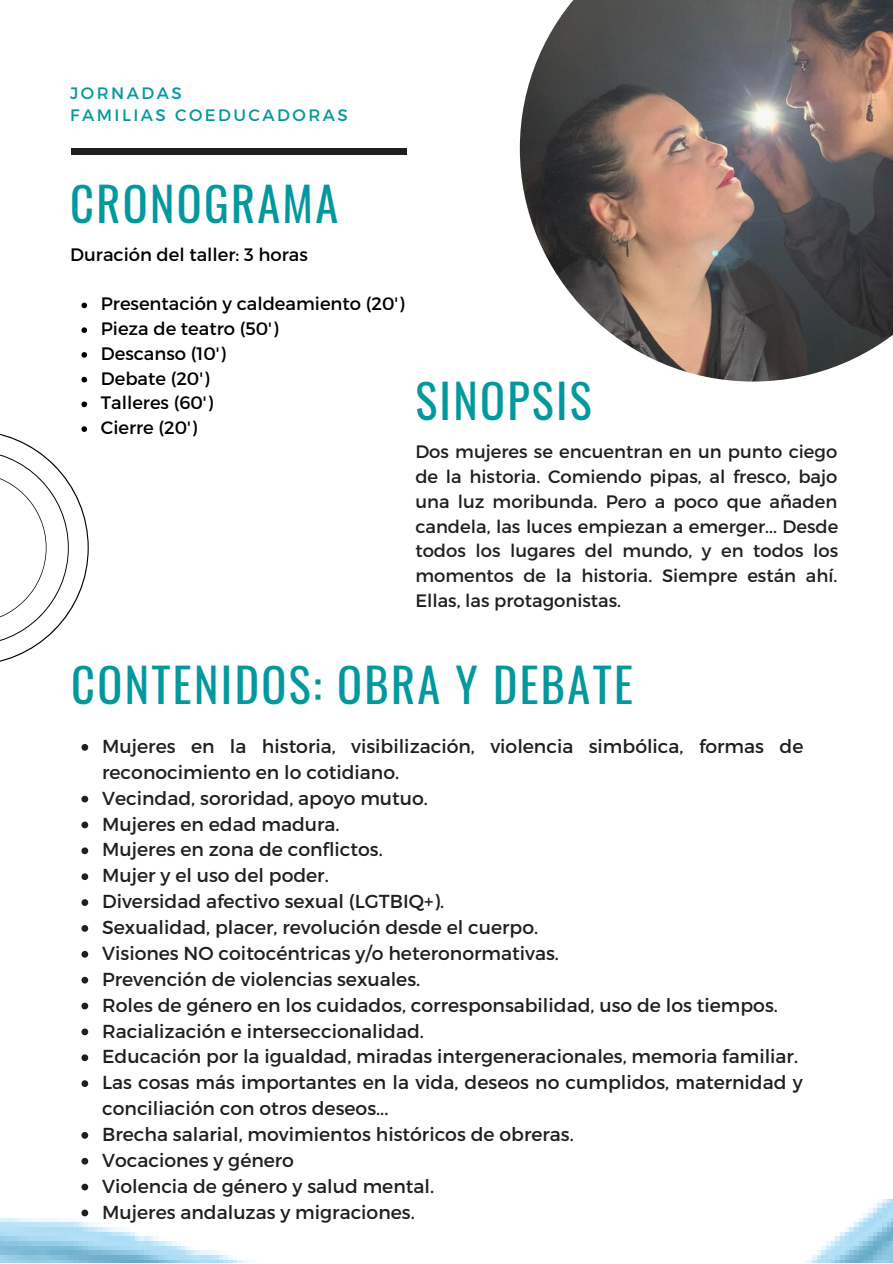
<style>
.page{position:relative;width:893px;height:1264px;background:#fff}
.page>*{position:absolute;margin:0;border:0;box-sizing:border-box;transform-origin:0 0}
.t1{font:46.35px "Oswald";letter-spacing:.05em;color:#03989e}
.t2{font:18.75px/25.8px "Montserrat";color:#1f1f1f}
.t3{font:18px/24.8px "Montserrat";color:#1f1f1f;text-align:justify}
.t4{font:18px/24.8px "Montserrat";color:#000}
.t5{font:16.5px/22.5px "Montserrat";letter-spacing:.15em;color:#03989e}
</style>
<div class="page">
<img style="left:520px;top:0;width:372px;height:381px">
<div style="left:71px;top:148px;width:335px;height:6px;background:#1f1f1f"></div>
<img style="left:0;top:1199px;width:892px;height:63px">
<svg style="left:81px;top:302px;width:6px;height:6px"></svg>
<svg style="left:81px;top:327px;width:6px;height:6px"></svg>
<svg style="left:81px;top:352px;width:6px;height:6px"></svg>
<svg style="left:81px;top:377px;width:6px;height:5px"></svg>
<svg style="left:81px;top:401px;width:6px;height:6px"></svg>
<svg style="left:81px;top:744px;width:7px;height:6px"></svg>
<svg style="left:81px;top:795px;width:7px;height:7px"></svg>
<svg style="left:81px;top:821px;width:7px;height:7px"></svg>
<svg style="left:81px;top:847px;width:7px;height:7px"></svg>
<svg style="left:81px;top:873px;width:7px;height:7px"></svg>
<svg style="left:81px;top:899px;width:7px;height:6px"></svg>
<svg style="left:81px;top:925px;width:7px;height:6px"></svg>
<svg style="left:81px;top:950px;width:7px;height:7px"></svg>
<svg style="left:81px;top:976px;width:7px;height:7px"></svg>
<svg style="left:81px;top:1002px;width:7px;height:7px"></svg>
<svg style="left:81px;top:1028px;width:7px;height:7px"></svg>
<svg style="left:81px;top:1054px;width:7px;height:7px"></svg>
<svg style="left:81px;top:1080px;width:7px;height:6px"></svg>
<svg style="left:81px;top:1132px;width:7px;height:6px"></svg>
<svg style="left:81px;top:1157px;width:7px;height:7px"></svg>
<svg style="left:81px;top:1183px;width:7px;height:7px"></svg>
<svg style="left:81px;top:1209px;width:7px;height:7px"></svg>
<svg style="left:0;top:426px;width:89px;height:236px"></svg>
<p class="t5" style="left:70px;top:81px;width:279px">JORNADAS<br>FAMILIAS COEDUCADORAS</p>
<h1 class="t1" style="left:70px;top:167px;width:269px">CRONOGRAMA</h1>
<p class="t4" style="left:70px;top:241px;width:239px">Duración del taller: 3 horas</p>
<p class="t4" style="left:101px;top:291px;width:305px">Presentación y caldeamiento (20')<br>Pieza de teatro (50')<br>Descanso (10')<br>Debate (20')<br>Talleres (60')<br>Cierre (20')</p>
<h1 class="t1" style="left:415px;top:364px;width:178px">SINOPSIS</h1>
<p class="t3" style="left:415px;top:439px;width:424px">Dos mujeres se encuentran en un punto ciego de la historia. Comiendo pipas, al fresco, bajo una luz moribunda. Pero a poco que añaden candela, las luces empiezan a emerger... Desde todos los lugares del mundo, y en todos los momentos de la historia. Siempre están ahí.<br>Ellas, las protagonistas.</p>
<h1 class="t1" style="left:71px;top:648px;width:563px">CONTENIDOS: OBRA Y DEBATE</h1>
<p class="t2" style="left:102px;top:732px;width:702px">Mujeres en la historia, visibilización, violencia simbólica, formas de reconocimiento en lo cotidiano.<br>Vecindad, sororidad, apoyo mutuo.<br>Mujeres en edad madura.<br>Mujeres en zona de conflictos.<br>Mujer y el uso del poder.<br>Diversidad afectivo sexual (LGTBIQ+).<br>Sexualidad, placer, revolución desde el cuerpo.<br>Visiones NO coitocéntricas y/o heteronormativas.<br>Prevención de violencias sexuales.<br>Roles de género en los cuidados, corresponsabilidad, uso de los tiempos.<br>Racialización e interseccionalidad.<br>Educación por la igualdad, miradas intergeneracionales, memoria familiar.<br>Las cosas más importantes en la vida, deseos no cumplidos, maternidad y conciliación con otros deseos...<br>Brecha salarial, movimientos históricos de obreras.<br>Vocaciones y género<br>Violencia de género y salud mental.<br>Mujeres andaluzas y migraciones.</p>
</div>
